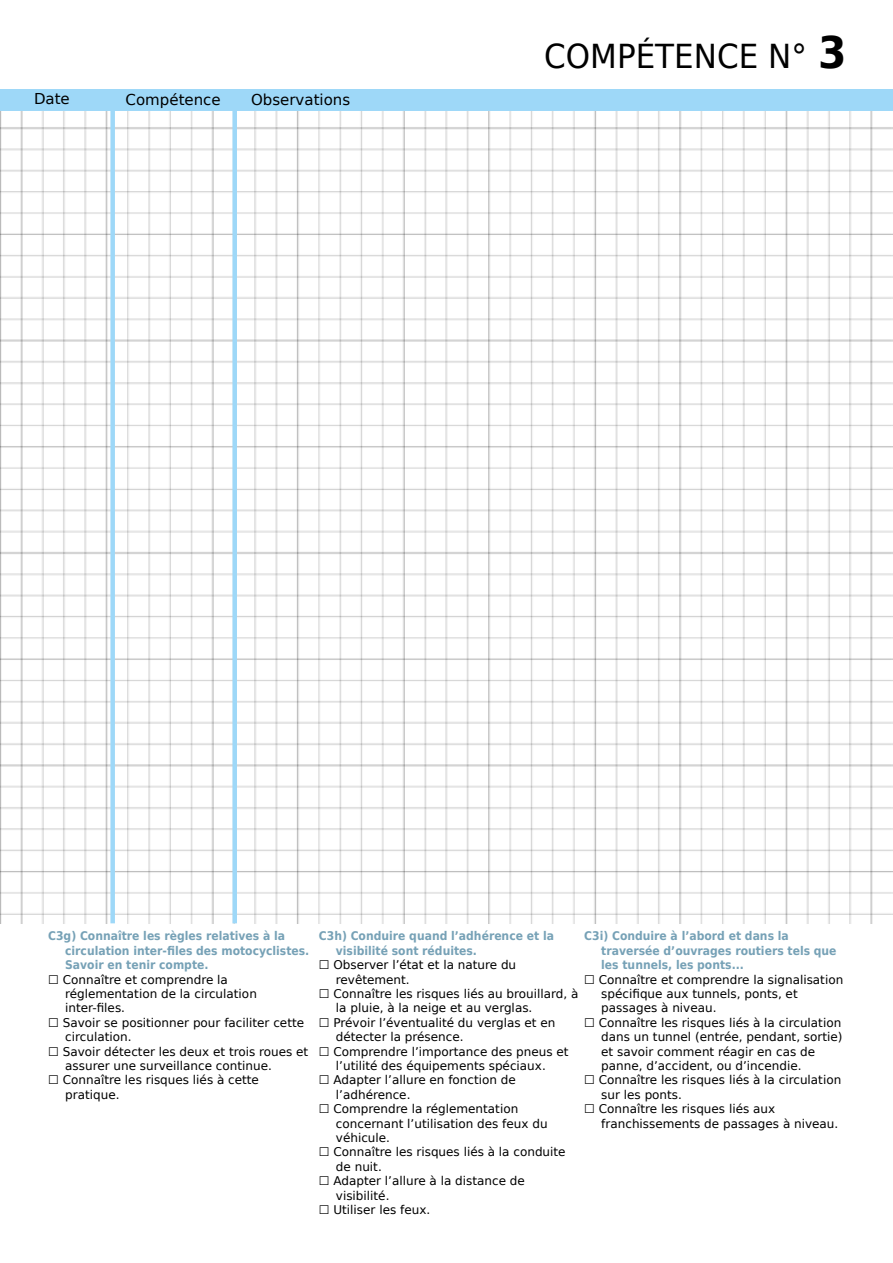
<style>
.page{position:relative;width:893px;height:1263px;background:#fff}
.page>*{position:absolute;margin:0;border:0;box-sizing:border-box;transform-origin:0 0}
.t1{font:33px "DejaVu Sans";color:#000;scale:.94 1}
.t2{font:15px "DejaVu Sans";color:#000}
.t3{font:12px "DejaVu Sans";color:#000}
.t4{font:700 12px/14.4px "DejaVu Sans Condensed";color:#76a1b6}
.s1{font-weight:700;font-size:43.5px}
</style>
<div class="page">
<img style="left:0;top:111px;width:893px;height:812px">
<div style="left:0;top:89px;width:893px;height:22px;background:#9ed8f8"></div>
<div style="left:110px;top:108px;width:5px;height:815px;background:#9ed8f8"></div>
<div style="left:232px;top:108px;width:5px;height:815px;background:#9ed8f8"></div>
<p class="t2" style="left:34px;top:87px;width:37px">Date</p>
<p class="t2" style="left:126px;top:87px;width:97px">Compétence</p>
<p class="t2" style="left:251px;top:88px;width:101px">Observations</p>
<h1 class="t1" style="left:544px;top:29px;width:323px">COMPÉTENCE N° <span class="s1">3</span></h1>
<p class="t4" style="left:65px;top:929px;width:246px;text-indent:-17px">C3g) Connaître les règles relatives à la circulation inter-files des motocyclistes.<br>Savoir en tenir compte.</p>
<p class="t3" style="left:48px;top:969px;width:181px">☐ Connaître et comprendre la</p>
<p class="t3" style="left:65px;top:984px;width:193px">réglementation de la circulation</p>
<p class="t3" style="left:65px;top:998px;width:61px">inter-files.</p>
<p class="t3" style="left:48px;top:1013px;width:257px">☐ Savoir se positionner pour faciliter cette</p>
<p class="t3" style="left:65px;top:1027px;width:68px">circulation.</p>
<p class="t3" style="left:48px;top:1041px;width:262px">☐ Savoir détecter les deux et trois roues et</p>
<p class="t3" style="left:65px;top:1056px;width:208px">assurer une surveillance continue.</p>
<p class="t3" style="left:48px;top:1070px;width:212px">☐ Connaître les risques liés à cette</p>
<p class="t3" style="left:65px;top:1085px;width:56px">pratique.</p>
<p class="t4" style="left:336px;top:929px;width:220px;text-indent:-17px">C3h) Conduire quand l’adhérence et la visibilité sont réduites.</p>
<p class="t3" style="left:319px;top:955px;width:199px">☐ Observer l’état et la nature du</p>
<p class="t3" style="left:336px;top:969px;width:75px">revêtement.</p>
<p class="t3" style="left:319px;top:984px;width:261px">☐ Connaître les risques liés au brouillard, à</p>
<p class="t3" style="left:336px;top:998px;width:198px">la pluie, à la neige et au verglas.</p>
<p class="t3" style="left:319px;top:1013px;width:238px">☐ Prévoir l’éventualité du verglas et en</p>
<p class="t3" style="left:336px;top:1027px;width:129px">détecter la présence.</p>
<p class="t3" style="left:319px;top:1041px;width:251px">☐ Comprendre l’importance des pneus et</p>
<p class="t3" style="left:336px;top:1056px;width:211px">l’utilité des équipements spéciaux.</p>
<p class="t3" style="left:319px;top:1070px;width:199px">☐ Adapter l’allure en fonction de</p>
<p class="t3" style="left:336px;top:1085px;width:76px">l’adhérence.</p>
<p class="t3" style="left:319px;top:1099px;width:201px">☐ Comprendre la réglementation</p>
<p class="t3" style="left:336px;top:1113px;width:213px">concernant l’utilisation des feux du</p>
<p class="t3" style="left:336px;top:1128px;width:56px">véhicule.</p>
<p class="t3" style="left:319px;top:1142px;width:248px">☐ Connaître les risques liés à la conduite</p>
<p class="t3" style="left:336px;top:1157px;width:47px">de nuit.</p>
<p class="t3" style="left:319px;top:1171px;width:207px">☐ Adapter l’allure à la distance de</p>
<p class="t3" style="left:336px;top:1185px;width:55px">visibilité.</p>
<p class="t3" style="left:319px;top:1200px;width:113px">☐ Utiliser les feux.</p>
<p class="t4" style="left:601px;top:929px;width:237px;text-indent:-17px">C3i) Conduire à l’abord et dans la traversée d’ouvrages routiers tels que les tunnels, les ponts...</p>
<p class="t3" style="left:584px;top:969px;width:261px">☐ Connaître et comprendre la signalisation</p>
<p class="t3" style="left:601px;top:984px;width:198px">spécifique aux tunnels, ponts, et</p>
<p class="t3" style="left:601px;top:998px;width:117px">passages à niveau.</p>
<p class="t3" style="left:584px;top:1013px;width:259px">☐ Connaître les risques liés à la circulation</p>
<p class="t3" style="left:601px;top:1027px;width:243px">dans un tunnel (entrée, pendant, sortie)</p>
<p class="t3" style="left:601px;top:1041px;width:215px">et savoir comment réagir en cas de</p>
<p class="t3" style="left:601px;top:1056px;width:202px">panne, d’accident, ou d’incendie.</p>
<p class="t3" style="left:584px;top:1070px;width:259px">☐ Connaître les risques liés à la circulation</p>
<p class="t3" style="left:601px;top:1085px;width:82px">sur les ponts.</p>
<p class="t3" style="left:584px;top:1099px;width:192px">☐ Connaître les risques liés aux</p>
<p class="t3" style="left:601px;top:1113px;width:239px">franchissements de passages à niveau.</p>
</div>
